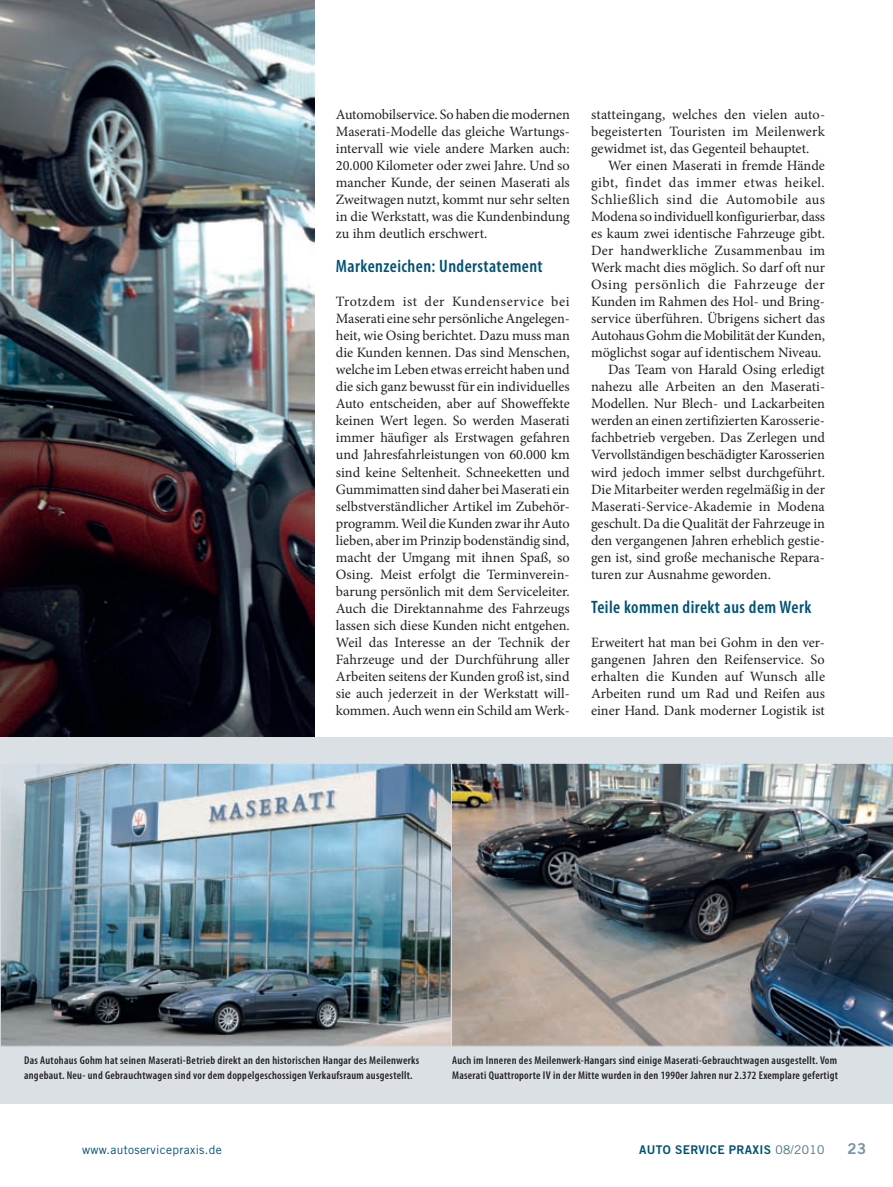
<style>
.page{position:relative;width:893px;height:1187px;background:#fff}
.page>*{position:absolute;margin:0;border:0;box-sizing:border-box;transform-origin:0 0}
.t1{font:600 condensed 18px "Myriad Pro";letter-spacing:.025em;color:#005274}
.t2{font:15px "Trade Gothic LT Std Bd 2";color:#7195a6}
.t3{font:14.25px/17px "Minion Pro";color:#231f20;text-align:justify}
.t4{font:14.25px "Minion Pro";letter-spacing:.03em;color:#231f20}
.t5{font:14.25px "Minion Pro";letter-spacing:.035em;color:#231f20}
.t6{font:14.25px "Minion Pro";letter-spacing:.04em;color:#231f20}
.t7{font:12px "Trade Gothic LT Std";letter-spacing:.025em;color:#005274}
.t8{font:12px "Trade Gothic LT Std Bd 2";letter-spacing:.025em;color:#005274}
.t9{font:600 condensed 11.25px/15px "Myriad Pro";letter-spacing:.025em;color:#231f20}
.s1{font-family:"Trade Gothic LT Std";color:#456e80}
</style>
<div class="page">
<img style="left:0;top:0;width:315px;height:737px">
<div style="left:0;top:737px;width:893px;height:366px;background:#dae0e3"></div>
<img style="left:452px;top:763px;width:441px;height:283px">
<img style="left:2px;top:765px;width:448px;height:279px">
<div style="left:0;top:763px;width:452px;height:283px;border:1px solid #dae0e3"></div>
<p class="t3" style="left:336px;top:106px;width:235px">Automobilservice. So haben die modernen Maserati-Modelle das gleiche Wartungs&shy;intervall wie viele andere Marken auch:<br>20.000 Kilometer oder zwei Jahre. Und so mancher Kunde, der seinen Maserati als Zweitwagen nutzt, kommt nur sehr selten in die Werkstatt, was die Kundenbindung zu ihm deutlich erschwert.</p>
<p class="t1" style="left:336px;top:255px;width:208px">Markenzeichen: Understatement</p>
<p class="t3" style="left:336px;top:293px;width:235px">Trotzdem ist der Kundenservice bei Maserati eine sehr persönliche Angelegen&shy;heit, wie Osing berichtet. Dazu muss man die Kunden kennen. Das sind Menschen, welche im Leben etwas erreicht haben und die sich ganz bewusst für ein individuelles Auto entscheiden, aber auf Showeffekte keinen Wert legen. So werden Maserati immer häufiger als Erstwagen gefahren und Jahresfahrleistungen von 60.000 km sind keine Seltenheit. Schneeketten und Gummimatten sind daher bei Maserati ein selbstverständlicher Artikel im Zubehör&shy;programm. Weil die Kunden zwar ihr Auto lieben, aber im Prinzip bodenständig sind, macht der Umgang mit ihnen Spaß, so Osing. Meist erfolgt die Terminverein&shy;barung persönlich mit dem Serviceleiter.<br>Auch die Direktannahme des Fahrzeugs lassen sich diese Kunden nicht entgehen.<br>Weil das Interesse an der Technik der Fahrzeuge und der Durchführung aller Arbeiten seitens der Kunden groß ist, sind sie auch jederzeit in der Werkstatt will&shy;kommen. Auch wenn ein Schild am Werk-</p>
<p class="t3" style="left:591px;top:106px;width:236px">statteingang, welches den vielen auto&shy;begeisterten Touristen im Meilenwerk gewidmet ist, das Gegenteil behauptet.</p>
<p class="t3" style="left:608px;top:157px;width:218px">Wer einen Maserati in fremde Hände</p>
<p class="t4" style="left:591px;top:173px;width:235px">gibt, findet das immer etwas heikel.</p>
<p class="t5" style="left:591px;top:190px;width:236px">Schließlich sind die Automobile aus</p>
<p class="t3" style="left:591px;top:208px;width:236px">Modena so individuell konfigurierbar, dass</p>
<p class="t3" style="left:591px;top:225px;width:235px">es kaum zwei identische Fahrzeuge gibt.</p>
<p class="t3" style="left:591px;top:242px;width:235px">Der handwerkliche Zusammenbau im</p>
<p class="t3" style="left:591px;top:259px;width:235px">Werk macht dies möglich. So darf oft nur</p>
<p class="t6" style="left:591px;top:275px;width:235px">Osing persönlich die Fahrzeuge der</p>
<p class="t3" style="left:591px;top:293px;width:235px">Kunden im Rahmen des Hol- und Bring-</p>
<p class="t3" style="left:591px;top:310px;width:235px">service überführen. Übrigens sichert das</p>
<p class="t3" style="left:591px;top:327px;width:235px">Autohaus Gohm die Mobilität der Kunden,</p>
<p class="t3" style="left:591px;top:344px;width:232px">möglichst sogar auf identischem Niveau.</p>
<p class="t3" style="left:608px;top:361px;width:218px">Das Team von Harald Osing erledigt</p>
<p class="t3" style="left:591px;top:378px;width:236px">nahezu alle Arbeiten an den Maserati-</p>
<p class="t3" style="left:591px;top:395px;width:235px">Modellen. Nur Blech- und Lackarbeiten</p>
<p class="t3" style="left:591px;top:412px;width:235px">werden an einen zertifizierten Karosserie-</p>
<p class="t3" style="left:591px;top:429px;width:235px">fachbetrieb vergeben. Das Zerlegen und</p>
<p class="t3" style="left:591px;top:446px;width:235px">Vervollständigen beschädigter Karosserien</p>
<p class="t3" style="left:591px;top:463px;width:235px">wird jedoch immer selbst durchgeführt.</p>
<p class="t3" style="left:591px;top:480px;width:235px">Die Mitarbeiter werden regelmäßig in der</p>
<p class="t3" style="left:591px;top:497px;width:235px">Maserati-Service-Akademie in Modena</p>
<p class="t3" style="left:591px;top:514px;width:235px">geschult. Da die Qualität der Fahrzeuge in</p>
<p class="t3" style="left:591px;top:531px;width:235px">den vergangenen Jahren erheblich gestie-</p>
<p class="t3" style="left:591px;top:548px;width:235px">gen ist, sind große mechanische Repara-</p>
<p class="t3" style="left:591px;top:565px;width:181px">turen zur Ausnahme geworden.</p>
<p class="t1" style="left:591px;top:595px;width:222px">Teile kommen direkt aus dem Werk</p>
<p class="t3" style="left:591px;top:633px;width:235px">Erweitert hat man bei Gohm in den ver&shy;gangenen Jahren den Reifenservice. So erhalten die Kunden auf Wunsch alle Arbeiten rund um Rad und Reifen aus einer Hand. Dank moderner Logistik ist</p>
<p class="t9" style="left:24px;top:1051px;width:397px">Das Autohaus Gohm hat seinen Maserati-Betrieb direkt an den historischen Hangar des Meilenwerks angebaut. Neu- und Gebrauchtwagen sind vor dem doppelgeschossigen Verkaufsraum ausgestellt.</p>
<p class="t9" style="left:452px;top:1051px;width:387px">Auch im Inneren des Meilenwerk-Hangars sind einige Maserati-Gebrauchtwagen ausgestellt. Vom<br>Maserati Quattroporte IV in der Mitte wurden in den 1990er Jahren nur 2.372 Exemplare gefertigt</p>
<p class="t7" style="left:82px;top:1141px;width:141px">www.autoservicepraxis.de</p>
<p class="t8" style="left:639px;top:1141px;width:187px">AUTO SERVICE PRAXIS <span class="s1">08/2010</span></p>
<p class="t2" style="left:847px;top:1138px;width:20px">23</p>
</div>
